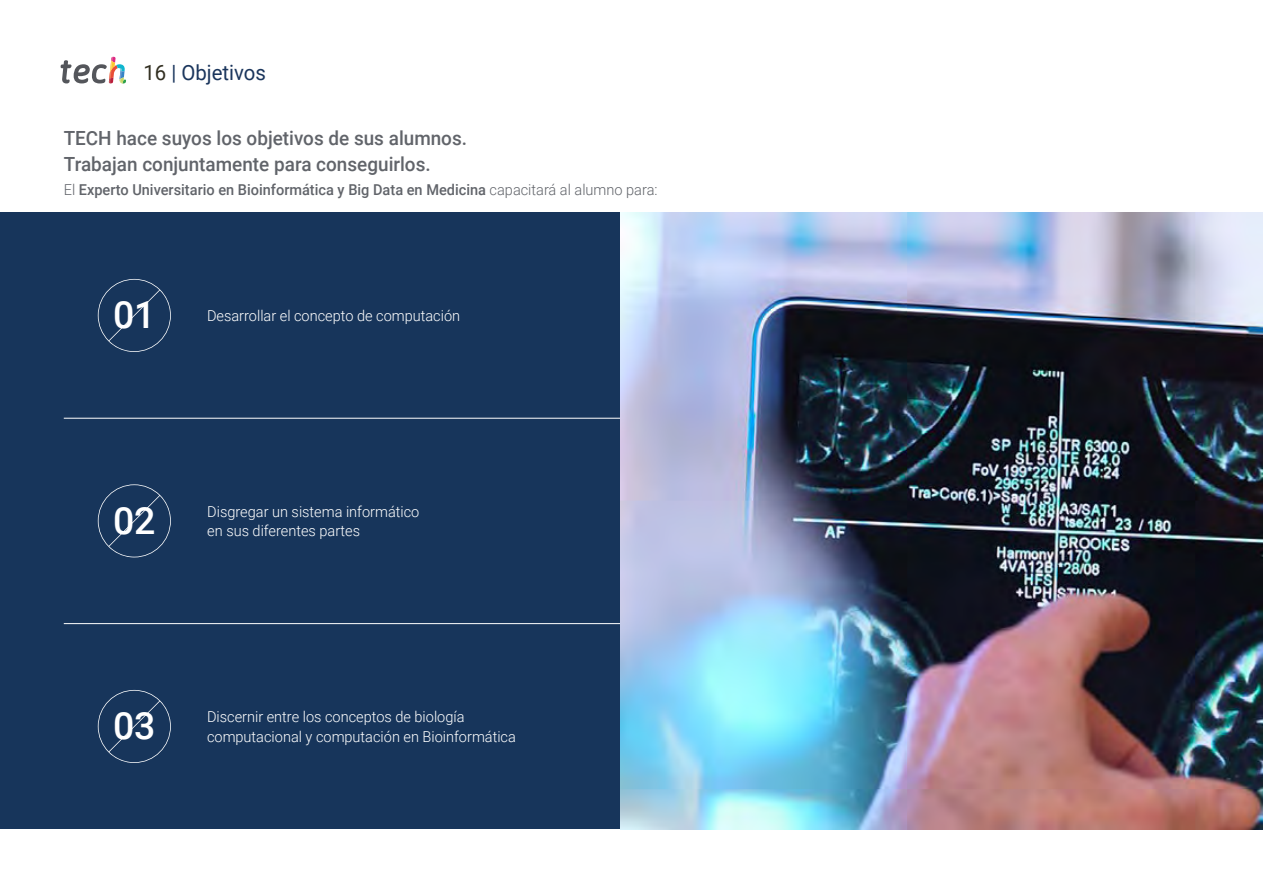
<style>
.page{position:relative;width:1263px;height:893px;background:#fff}
.page>*{position:absolute;margin:0;border:0;box-sizing:border-box;transform-origin:0 0}
.t1{font:500 37.5px "Roboto";color:#fff}
.t2{font:21px "Roboto";color:#1a355c}
.t3{font:500 19.5px/25.5px "Roboto";color:#61646a}
.t4{font:300 15px/19.5px "Roboto";color:#fff}
.t5{font:500 15px "Roboto";color:#61646a}
.s1{color:#312e20}
.s2{font-weight:300}
</style>
<div class="page">
<svg style="left:61px;top:57px;width:65px;height:27px"></svg>
<div style="left:0;top:213px;width:621px;height:616px;background:#17355b"></div>
<svg style="left:98px;top:279px;width:73px;height:73px"></svg>
<svg style="left:98px;top:690px;width:73px;height:73px"></svg>
<svg style="left:98px;top:484px;width:73px;height:73px"></svg>
<hr style="left:64px;top:623px;width:1199px;height:1px;background:#fff">
<hr style="left:64px;top:418px;width:1199px;height:1px;background:#fff">
<img style="left:621px;top:213px;width:642px;height:616px">
<h2 class="t2" style="left:144px;top:57px;width:124px"><span class="s1">16</span> | Objetivos</h2>
<h3 class="t3" style="left:64px;top:125px;width:405px">TECH hace suyos los objetivos de sus alumnos.<br>Trabajan conjuntamente para conseguirlos.</h3>
<p class="t5" style="left:64px;top:179px;width:595px"><span class="s2">El</span> Experto Universitario en Bioinformática y Big Data en Medicina <span class="s2">capacitará al alumno para:</span></p>
<h1 class="t1" style="left:113px;top:289px;width:44px">01</h1>
<p class="t4" style="left:207px;top:305px;width:255px">Desarrollar el concepto de computación</p>
<h1 class="t1" style="left:113px;top:494px;width:44px">02</h1>
<p class="t4" style="left:207px;top:501px;width:214px">Disgregar un sistema informático en sus diferentes partes</p>
<h1 class="t1" style="left:113px;top:699px;width:44px">03</h1>
<p class="t4" style="left:207px;top:707px;width:310px">Discernir entre los conceptos de biología computacional y computación en Bioinformática</p>
</div>
